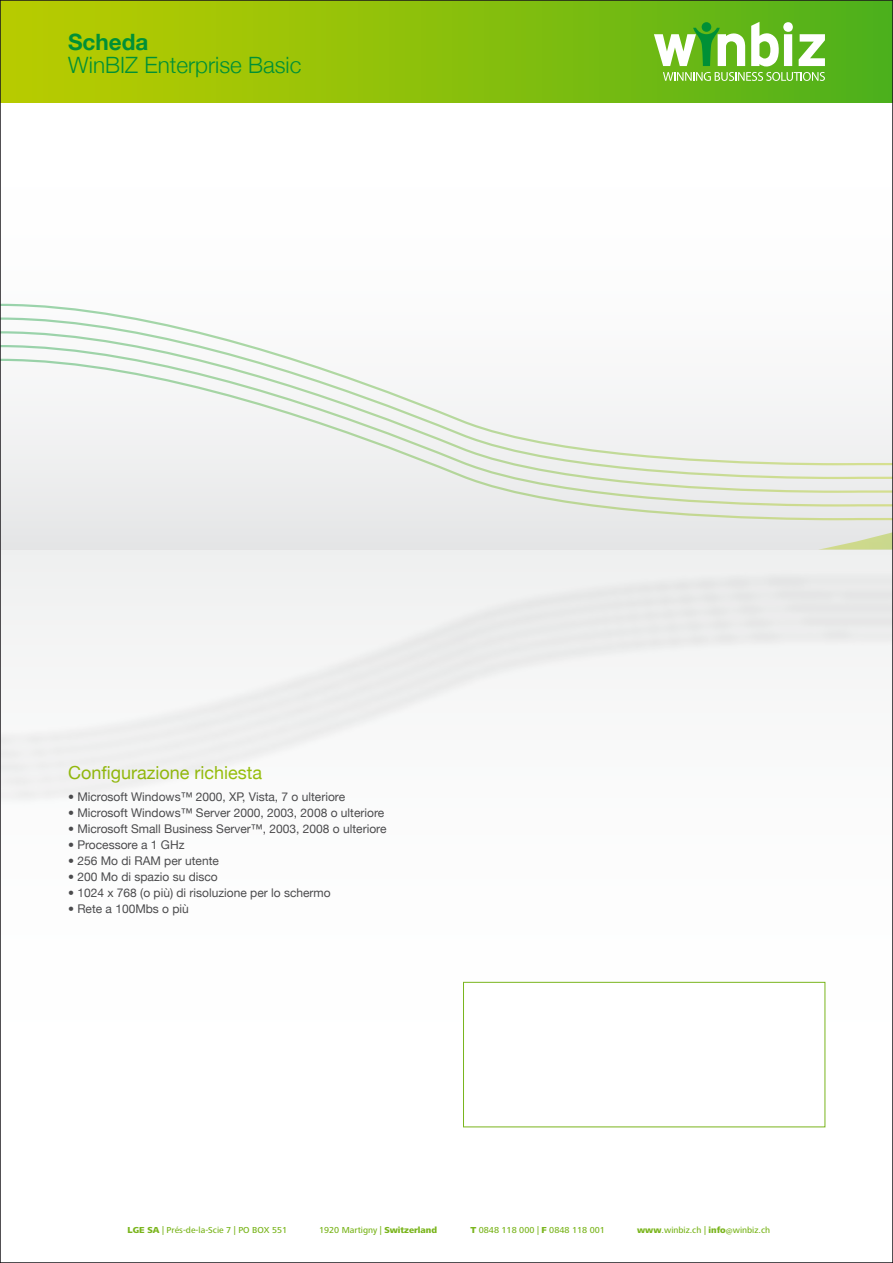
<style>
.page{position:relative;width:893px;height:1263px;background:#fff}
.page>*{position:absolute;margin:0;border:0;box-sizing:border-box;transform-origin:0 0}
.t1{font:300 22.5px/22.5px "Helvetica Neue";color:#009036}
.t2{font:18px "Helvetica Neue";color:#97be0d}
.t3{font:12px "Helvetica Neue";color:#4b4b4d}
.t4{font:500 9px "Frutiger Next LT";color:#7ab51d}
.s1{font-weight:700}
.s2{font-weight:800}
</style>
<div class="page">
<div style="left:0;top:0;width:893px;height:102px;background:linear-gradient(to right,#bfcd00,#50b11b)"></div>
<svg style="left:654px;top:22px;width:171px;height:59px"></svg>
<div style="left:463px;top:982px;width:362px;height:145px;background:#fff;border:1px solid #7ab51d"></div>
<svg style="left:3px;top:304px;width:887px;height:216px"></svg>
<p class="t1" style="left:68px;top:31px;width:235px"><span class="s1">Scheda<br></span>WinBIZ Enterprise Basic</p>
<p class="t2" style="left:68px;top:762px;width:195px">Configurazione richiesta</p>
<p class="t3" style="left:68px;top:790px;width:279px">• Microsoft Windows™ 2000, XP, Vista, 7 o ulteriore</p>
<p class="t3" style="left:68px;top:806px;width:318px">• Microsoft Windows™ Server 2000, 2003, 2008 o ulteriore</p>
<p class="t3" style="left:68px;top:822px;width:320px">• Microsoft Small Business Server™, 2003, 2008 o ulteriore</p>
<p class="t3" style="left:68px;top:838px;width:118px">• Processore a 1 GHz</p>
<p class="t3" style="left:68px;top:854px;width:152px">• 256 Mo di RAM per utente</p>
<p class="t3" style="left:68px;top:869px;width:151px">• 200 Mo di spazio su disco</p>
<p class="t3" style="left:68px;top:885px;width:264px">• 1024 x 768 (o più) di risoluzione per lo schermo</p>
<p class="t3" style="left:68px;top:901px;width:122px">• Rete a 100Mbs o più</p>
<p class="t4" style="left:128px;top:1225px;width:161px"><span class="s2">LGE SA</span> | Prés-de-la-Scie 7 | PO BOX 551</p>
<p class="t4" style="left:319px;top:1225px;width:119px">1920 Martigny | <span class="s2">Switzerland</span></p>
<p class="t4" style="left:470px;top:1225px;width:136px"><span class="s2">T</span> 0848 118 000 | <span class="s2">F</span> 0848 118 001</p>
<p class="t4" style="left:637px;top:1225px;width:134px"><span class="s2">www</span>.winbiz.ch | <span class="s2">info</span>@winbiz.ch</p>
</div>
